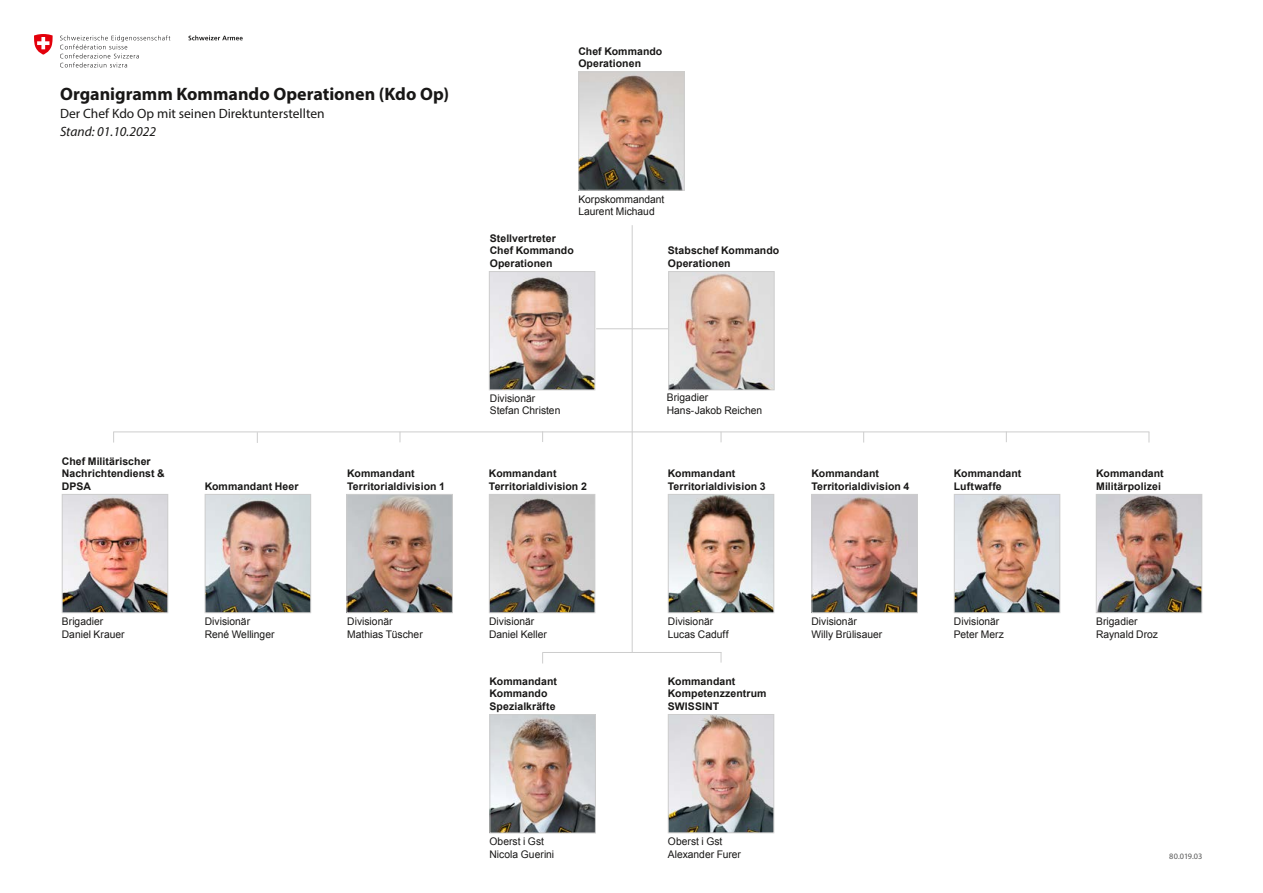
<style>
.page{position:relative;width:1263px;height:893px;background:#fff}
.page>*{position:absolute;margin:0;border:0;box-sizing:border-box;transform-origin:0 0}
.t1{font:700 18px "Myriad Pro";color:#181716}
.t2{font:13.5px/18px "Myriad Pro";color:#181716}
.Funktion{font:700 10.5px/12.6px "Arial";letter-spacing:.005em;color:#181716}
.Name{font:10.5px "Arial";color:#181716}
.t3{font:8.25px "Myriad Pro";letter-spacing:-.01em;color:#565655}
.s1{font-style:italic}
</style>
<div class="page">
<hr style="left:113px;top:431px;width:1036px;height:1px;background:#cdcdcd">
<hr style="left:632px;top:328px;width:36px;height:1px;background:#cdcdcd">
<hr style="left:596px;top:328px;width:36px;height:1px;background:#cdcdcd">
<hr style="left:542px;top:652px;width:179px;height:1px;background:#cdcdcd">
<hr style="left:632px;top:225px;width:1px;height:427px;background:#cdcdcd">
<img style="left:1098px;top:496px;width:102px;height:115px">
<div style="left:1096px;top:494px;width:106px;height:119px;border:1px solid #cdcdcd"></div>
<img style="left:207px;top:496px;width:102px;height:115px">
<div style="left:205px;top:494px;width:106px;height:119px;border:1px solid #cdcdcd"></div>
<img style="left:670px;top:496px;width:102px;height:115px">
<div style="left:668px;top:494px;width:106px;height:119px;border:1px solid #cdcdcd"></div>
<img style="left:813px;top:496px;width:103px;height:115px">
<div style="left:811px;top:494px;width:107px;height:119px;border:1px solid #cdcdcd"></div>
<img style="left:491px;top:496px;width:102px;height:115px">
<div style="left:489px;top:494px;width:106px;height:119px;border:1px solid #cdcdcd"></div>
<img style="left:670px;top:716px;width:102px;height:115px">
<div style="left:668px;top:714px;width:106px;height:119px;border:1px solid #cdcdcd"></div>
<img style="left:64px;top:496px;width:102px;height:115px">
<div style="left:62px;top:494px;width:106px;height:119px;border:1px solid #cdcdcd"></div>
<img style="left:491px;top:716px;width:103px;height:115px">
<div style="left:489px;top:714px;width:107px;height:119px;border:1px solid #cdcdcd"></div>
<img style="left:580px;top:74px;width:103px;height:115px">
<div style="left:578px;top:72px;width:107px;height:119px;border:1px solid #cdcdcd"></div>
<img style="left:956px;top:496px;width:102px;height:115px">
<div style="left:954px;top:494px;width:106px;height:119px;border:1px solid #cdcdcd"></div>
<img style="left:348px;top:496px;width:103px;height:115px">
<div style="left:346px;top:494px;width:107px;height:119px;border:1px solid #cdcdcd"></div>
<img style="left:670px;top:273px;width:102px;height:115px">
<div style="left:668px;top:271px;width:106px;height:119px;border:1px solid #cdcdcd"></div>
<img style="left:491px;top:273px;width:102px;height:115px">
<div style="left:489px;top:271px;width:106px;height:119px;border:1px solid #cdcdcd"></div>
<svg style="left:188px;top:35px;width:55px;height:5px"></svg>
<svg style="left:60px;top:35px;width:110px;height:32px"></svg>
<svg style="left:34px;top:34px;width:19px;height:21px"></svg>
<p class="t1" style="left:60px;top:82px;width:391px">Organigramm Kommando Operationen (Kdo Op)</p>
<p class="t2" style="left:60px;top:104px;width:266px">Der Chef Kdo Op mit seinen Direktunterstellten<br><span class="s1">Stand: 01.10.2022</span></p>
<p class="Funktion" style="left:578px;top:45px;width:86px">Chef Kommando</p>
<p class="Funktion" style="left:578px;top:58px;width:64px">Operationen</p>
<p class="Name" style="left:578px;top:192px;width:88px">Korpskommandant</p>
<p class="Name" style="left:578px;top:205px;width:78px">Laurent Michaud</p>
<p class="Funktion" style="left:490px;top:232px;width:86px">Stellvertreter<br>Chef Kommando<br>Operationen</p>
<p class="Funktion" style="left:668px;top:245px;width:113px">Stabschef Kommando<br>Operationen</p>
<p class="Funktion" style="left:62px;top:455px;width:90px">Chef Militärischer</p>
<p class="Funktion" style="left:62px;top:467px;width:104px">Nachrichtendienst &amp;<br>DPSA</p>
<p class="Funktion" style="left:205px;top:480px;width:95px">Kommandant Heer</p>
<p class="Funktion" style="left:347px;top:467px;width:69px">Kommandant</p>
<p class="Funktion" style="left:347px;top:480px;width:99px">Territorialdivision 1</p>
<p class="Name" style="left:490px;top:391px;width:47px">Divisionär</p>
<p class="Name" style="left:490px;top:404px;width:72px">Stefan Christen</p>
<p class="Funktion" style="left:489px;top:467px;width:69px">Kommandant</p>
<p class="Funktion" style="left:489px;top:480px;width:99px">Territorialdivision 2</p>
<p class="Name" style="left:667px;top:390px;width:43px">Brigadier</p>
<p class="Name" style="left:667px;top:403px;width:97px">Hans-Jakob Reichen</p>
<p class="Funktion" style="left:668px;top:467px;width:69px">Kommandant</p>
<p class="Funktion" style="left:668px;top:480px;width:99px">Territorialdivision 3</p>
<p class="Funktion" style="left:811px;top:467px;width:69px">Kommandant</p>
<p class="Funktion" style="left:811px;top:480px;width:99px">Territorialdivision 4</p>
<p class="Funktion" style="left:954px;top:467px;width:69px">Kommandant</p>
<p class="Funktion" style="left:954px;top:480px;width:49px">Luftwaffe</p>
<p class="Name" style="left:62px;top:614px;width:43px">Brigadier</p>
<p class="Name" style="left:62px;top:627px;width:64px">Daniel Krauer</p>
<p class="Name" style="left:205px;top:614px;width:47px">Divisionär</p>
<p class="Name" style="left:205px;top:627px;width:71px">René Wellinger</p>
<p class="Name" style="left:347px;top:614px;width:47px">Divisionär</p>
<p class="Name" style="left:347px;top:627px;width:77px">Mathias Tüscher</p>
<p class="Name" style="left:489px;top:614px;width:47px">Divisionär</p>
<p class="Name" style="left:489px;top:627px;width:59px">Daniel Keller</p>
<p class="Funktion" style="left:489px;top:675px;width:69px">Kommandant</p>
<p class="Funktion" style="left:489px;top:688px;width:60px">Kommando</p>
<p class="Funktion" style="left:489px;top:700px;width:68px">Spezialkräfte</p>
<p class="Name" style="left:489px;top:835px;width:56px">Oberst i Gst</p>
<p class="Name" style="left:489px;top:847px;width:66px">Nicola Guerini</p>
<p class="Name" style="left:668px;top:614px;width:47px">Divisionär</p>
<p class="Name" style="left:668px;top:627px;width:62px">Lucas Caduff</p>
<p class="Funktion" style="left:668px;top:675px;width:100px">Kommandant<br>Kompetenzzentrum<br>SWISSINT</p>
<p class="Name" style="left:811px;top:614px;width:47px">Divisionär</p>
<p class="Name" style="left:811px;top:627px;width:72px">Willy Brülisauer</p>
<p class="Name" style="left:668px;top:834px;width:56px">Oberst i Gst</p>
<p class="Name" style="left:668px;top:847px;width:75px">Alexander Furer</p>
<p class="Name" style="left:954px;top:614px;width:47px">Divisionär</p>
<p class="Name" style="left:954px;top:627px;width:52px">Peter Merz</p>
<p class="Funktion" style="left:1096px;top:467px;width:69px">Kommandant</p>
<p class="Funktion" style="left:1096px;top:480px;width:66px">Militärpolizei</p>
<p class="Name" style="left:1096px;top:614px;width:43px">Brigadier</p>
<p class="Name" style="left:1096px;top:627px;width:63px">Raynald Droz</p>
<p class="t3" style="left:1169px;top:851px;width:35px">80.019.03</p>
</div>
